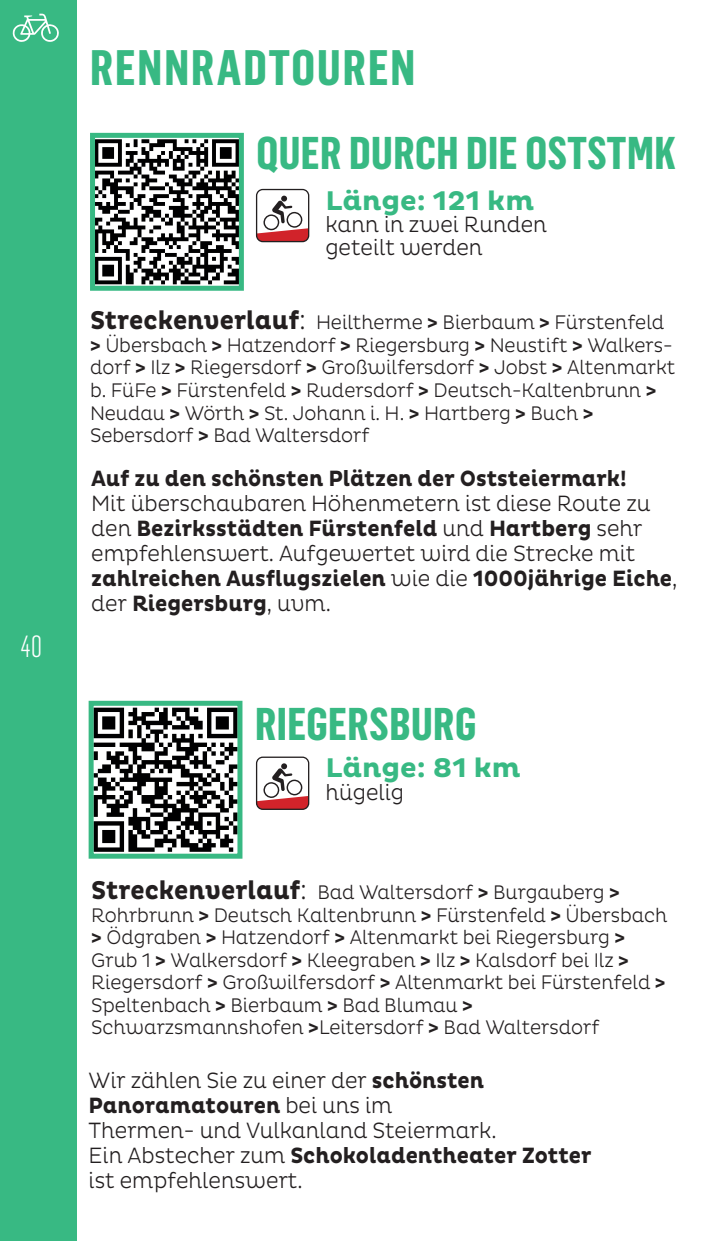
<style>
.page{position:relative;width:709px;height:1241px;background:#fff}
.page>*{position:absolute;margin:0;border:0;box-sizing:border-box;transform-origin:0 0}
.t1{font:700 48.75px "Flama Condensed";letter-spacing:.04em;color:#38b983}
.t2{font:700 45px "Flama Condensed";letter-spacing:.01em;color:#38b983}
.t3{font:300 30px "Flama Condensed";color:#fff;scale:.95 1}
.t4{font:700 27.5px "Pluto";color:#38b983}
.t5{font:300 22.5px/25px "Pluto";color:#231f20;scale:.9 1}
.t6{font:700 22.5px "Pluto";color:#231f20;scale:.9 1}
.t7{font:300 20px/22.5px "Pluto";color:#231f20;scale:.9 1}
.s1{font-weight:700;font-size:26.25px}
.s2{font-size:26.25px}
.s3{font-weight:700}
</style>
<div class="page">
<div style="left:0;top:0;width:77px;height:1240px;background:#38b983"></div>
<svg style="left:13px;top:13px;width:46px;height:29px"></svg>
<svg style="left:96px;top:139px;width:142px;height:145px"></svg>
<div style="left:90px;top:133px;width:154px;height:158px;border:5px solid #38b983"></div>
<svg style="left:95px;top:707px;width:141px;height:144px"></svg>
<div style="left:89px;top:700px;width:153px;height:158px;border:5px solid #38b983"></div>
<div style="left:256px;top:189px;width:53px;height:53px;border:1px solid #231f20;border-radius:6px"></div>
<div style="left:281px;top:195px;width:6px;height:7px;background:#231f20;border-radius:50%"></div>
<svg style="left:256px;top:200px;width:53px;height:41px"></svg>
<div style="left:256px;top:756px;width:53px;height:53px;border:1px solid #231f20;border-radius:6px"></div>
<svg style="left:256px;top:763px;width:53px;height:46px"></svg>
<h3 class="t3" style="left:21px;top:628px;width:24px">40</h3>
<h1 class="t1" style="left:90px;top:37px;width:327px">RENNRADTOUREN</h1>
<h2 class="t2" style="left:256px;top:124px;width:421px">QUER DURCH DIE OSTSTMK</h2>
<h3 class="t4" style="left:325px;top:184px;width:210px">Länge: 121 km</h3>
<p class="t5" style="left:325px;top:213px;width:248px;line-height:22.5px">kann in zwei Runden geteilt werden</p>
<p class="t7" style="left:90px;top:311px;width:652px"><span class="s1">Streckenverlauf</span><span class="s2">:</span> Heiltherme <span class="s3">&gt;</span> Bierbaum <span class="s3">&gt;</span> Fürstenfeld <span class="s3">&gt;</span> Übersbach <span class="s3">&gt;</span> Hatzendorf <span class="s3">&gt;</span> Riegersburg <span class="s3">&gt;</span> Neustift <span class="s3">&gt;</span> Walkers&shy;dorf <span class="s3">&gt;</span> Ilz <span class="s3">&gt;</span> Riegersdorf <span class="s3">&gt;</span> Großwilfersdorf <span class="s3">&gt;</span> Jobst <span class="s3">&gt;</span> Altenmarkt b. FüFe <span class="s3">&gt;</span> Fürstenfeld <span class="s3">&gt;</span> Rudersdorf <span class="s3">&gt;</span> Deutsch-Kaltenbrunn <span class="s3">&gt; </span>Neudau <span class="s3">&gt;</span> Wörth <span class="s3">&gt;</span> St. Johann i. H. <span class="s3">&gt;</span> Hartberg <span class="s3">&gt;</span> Buch <span class="s3">&gt; </span>Sebersdorf <span class="s3">&gt;</span> Bad Waltersdorf</p>
<p class="t6" style="left:91px;top:465px;width:596px">Auf zu den schönsten Plätzen der Oststeiermark!</p>
<p class="t5" style="left:91px;top:490px;width:653px">Mit überschaubaren Höhenmetern ist diese Route zu den <span class="s3">Bezirksstädten Fürstenfeld</span> und <span class="s3">Hartberg</span> sehr empfehlenswert. Aufgewertet wird die Strecke mit <span class="s3">zahlreichen Ausflugszielen</span> wie die <span class="s3">1000jährige Eiche</span>, der <span class="s3">Riegersburg</span>, uvm.</p>
<h2 class="t2" style="left:255px;top:695px;width:223px">RIEGERSBURG</h2>
<h3 class="t4" style="left:325px;top:752px;width:197px">Länge: 81 km</h3>
<p class="t5" style="left:325px;top:779px;width:89px">hügelig</p>
<p class="t7" style="left:91px;top:881px;width:641px"><span class="s1">Streckenverlauf</span><span class="s2">:</span> Bad Waltersdorf <span class="s3">&gt;</span> Burgauberg <span class="s3">&gt; </span>Rohrbrunn <span class="s3">&gt;</span> Deutsch Kaltenbrunn <span class="s3">&gt;</span> Fürstenfeld <span class="s3">&gt;</span> Übersbach <span class="s3">&gt;</span> Ödgraben <span class="s3">&gt;</span> Hatzendorf <span class="s3">&gt;</span> Altenmarkt bei Riegersburg <span class="s3">&gt; </span>Grub 1 <span class="s3">&gt;</span> Walkersdorf <span class="s3">&gt;</span> Kleegraben <span class="s3">&gt;</span> Ilz <span class="s3">&gt;</span> Kalsdorf bei Ilz <span class="s3">&gt; </span>Riegersdorf <span class="s3">&gt;</span> Großwilfersdorf <span class="s3">&gt;</span> Altenmarkt bei Fürstenfeld <span class="s3">&gt; </span>Speltenbach <span class="s3">&gt;</span> Bierbaum <span class="s3">&gt;</span> Bad Blumau <span class="s3">&gt; </span>Schwarzsmannshofen <span class="s3">&gt;</span>Leitersdorf <span class="s3">&gt;</span> Bad Waltersdorf</p>
<p class="t5" style="left:89px;top:1067px;width:560px">Wir zählen Sie zu einer der <span class="s3">schönsten Panoramatouren</span> bei uns im<br>Thermen- und Vulkanland Steiermark.<br>Ein Abstecher zum <span class="s3">Schokoladentheater Zotter </span>ist empfehlenswert.</p>
</div>
